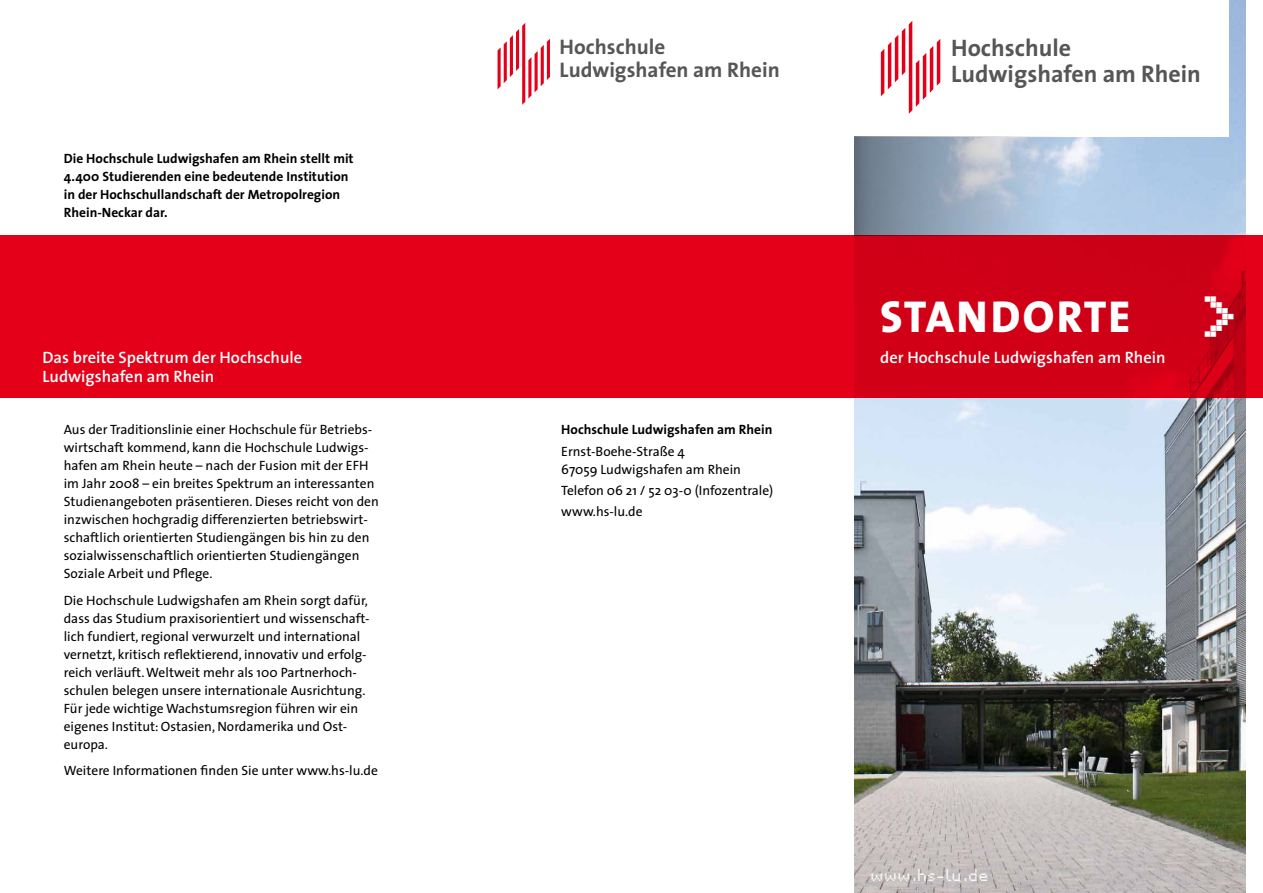
<style>
.page{position:relative;width:1263px;height:893px;background:#fff}
.page>*{position:absolute;margin:0;border:0;box-sizing:border-box;transform-origin:0 0}
.t1{font:700 46.65px "Unibody 8";color:#fff}
.t2{font:800 45px "The Sans";letter-spacing:.045em;color:#fff}
.t3{font:700 24px/25.8px "The Sans";color:#565656}
.t4{font:700 21.15px/22.8px "The Sans";color:#565656}
.t5{font:600 16.5px "The Sans";color:#fff}
._00_grundschrift{font:13.5px/18px "The Sans";color:#000}
._00_grundschrift-2{font:700 13.5px/18px "The Sans";color:#000}
.t6{font:12px "Unibody 8";color:#fff}
</style>
<div class="page">
<svg style="left:497px;top:23px;width:53px;height:82px"></svg>
<img style="left:855px;top:0;width:391px;height:893px">
<div style="left:833px;top:0;width:396px;height:136px;background:#fff"></div>
<svg style="left:0;top:235px;width:1263px;height:163px;background:#dc0017"></svg>
<svg style="left:855px;top:136px;width:210px;height:99px;background:#9aaabc"></svg>
<svg style="left:881px;top:21px;width:59px;height:93px"></svg>
<p class="_00_grundschrift-2" style="left:64px;top:149px;width:291px">Die Hochschule Ludwigshafen am Rhein stellt mit 4.400 Studierenden eine bedeutende Institution in der Hochschullandschaft der Metropolregion Rhein-Neckar dar.</p>
<p class="t4" style="left:560px;top:35px;width:222px">Hochschule<br>Ludwigshafen am Rhein</p>
<p class="t3" style="left:951px;top:35px;width:251px">Hochschule<br>Ludwigshafen am Rhein</p>
<p class="t2" style="left:880px;top:279px;width:251px">STANDORTE</p>
<p class="t1" style="left:1199px;top:279px;width:42px">&gt;</p>
<p class="t5" style="left:43px;top:343px;width:261px">Das breite Spektrum der Hochschule</p>
<p class="t5" style="left:880px;top:343px;width:287px">der Hochschule Ludwigshafen am Rhein</p>
<p class="t5" style="left:43px;top:363px;width:173px">Ludwigshafen am Rhein</p>
<p class="_00_grundschrift" style="left:64px;top:420px;width:317px">Aus der Traditionslinie einer Hochschule für Betriebs&shy;wirtschaft kommend, kann die Hochschule Ludwigs&shy;hafen am Rhein heute – nach der Fusion mit der EFH im Jahr 2008 – ein breites Spektrum an interessanten Studienangeboten präsentieren. Dieses reicht von den inzwischen hochgradig differenzierten betriebswirt&shy;schaftlich orientierten Studiengängen bis hin zu den sozialwissenschaftlich orientierten Studiengängen Soziale Arbeit und Pflege.</p>
<p class="_00_grundschrift" style="left:64px;top:591px;width:307px">Die Hochschule Ludwigshafen am Rhein sorgt dafür, dass das Studium praxisorientiert und wissenschaft&shy;lich fundiert, regional verwurzelt und international vernetzt, kritisch reflektierend, innovativ und erfolg&shy;reich verläuft. Weltweit mehr als 100 Partnerhoch&shy;schulen belegen unsere internationale Ausrichtung.<br>Für jede wichtige Wachstumsregion führen wir ein eigenes Institut: Ostasien, Nordamerika und Ost&shy;europa.</p>
<p class="_00_grundschrift" style="left:64px;top:761px;width:316px">Weitere Informationen finden Sie unter www.hs-lu.de</p>
<p class="_00_grundschrift-2" style="left:561px;top:420px;width:213px">Hochschule Ludwigshafen am Rhein</p>
<p class="_00_grundschrift" style="left:561px;top:442px;width:181px">Ernst-Boehe-Straße 4<br>67059 Ludwigshafen am Rhein</p>
<p class="_00_grundschrift" style="left:561px;top:481px;width:214px">Telefon 06 21 / 52 03-0 (Infozentrale)</p>
<p class="_00_grundschrift" style="left:561px;top:502px;width:83px">www.hs-lu.de</p>
<p class="t6" style="left:870px;top:866px;width:120px">www.hs-lu.de</p>
</div>
